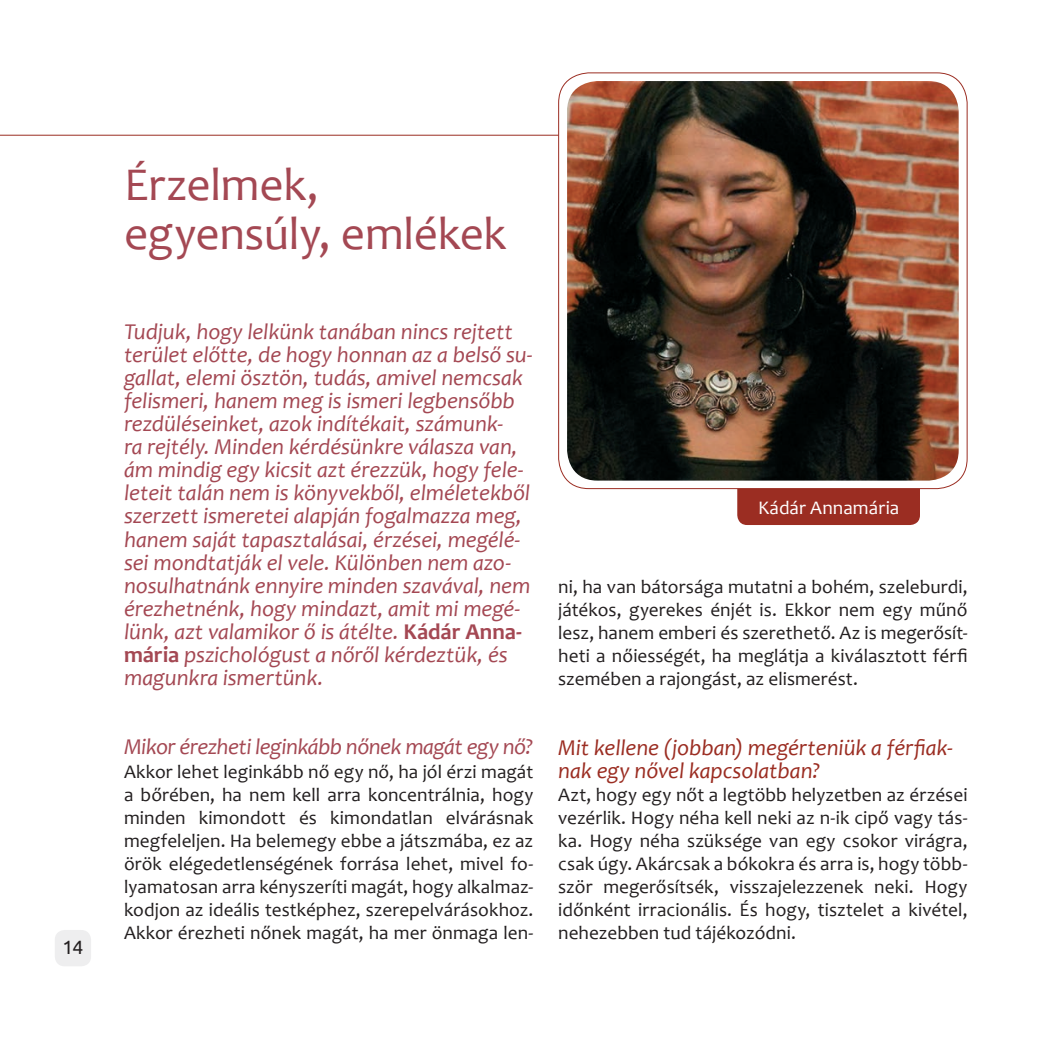
<style>
.page{position:relative;width:1042px;height:1042px;background:#fff}
.page>*{position:absolute;margin:0;border:0;box-sizing:border-box;transform-origin:0 0}
.t1{font:47.25px/49px "Candara";letter-spacing:-.005em;color:#a44853}
.t2{font:italic 22.75px/23.1px "Candara";letter-spacing:-.005em;color:#a44853}
.t3{font:italic 22.75px/23.1px "Candara";letter-spacing:-.005em;color:#9b2d22}
.t4{font:italic 22.75px "Candara";letter-spacing:-.025em;color:#a44853}
.t5{font:19.25px/23.1px "Candara";letter-spacing:.005em;color:#231f20;text-align:justify}
.t6{font:19.25px "Candara";letter-spacing:.005em;color:#fff}
.t7{font:19.25px "Ubuntu";color:#231f20}
.s1{font-weight:700;font-style:normal}
</style>
<div class="page">
<div style="left:55px;top:930px;width:36px;height:36px;background:#eeeeef;border-radius:10px"></div>
<hr style="left:0;top:135px;width:873px;height:1px;background:#9b2d22">
<div style="left:737px;top:461px;width:183px;height:64px;background:#9b2d22;border-radius:10px"></div>
<div style="left:559px;top:73px;width:408px;height:415px;background:#fff;border-radius:30px"></div>
<img style="left:567px;top:81px;width:391px;height:399px">
<p class="t7" style="left:63px;top:935px;width:22px">14</p>
<h1 class="t1" style="left:124px;top:160px;width:384px">Érzelmek, egyensúly, emlékek</h1>
<p class="t2" style="left:124px;top:319px;width:410px">Tudjuk, hogy lelkünk tanában nincs rejtett terület előtte, de hogy honnan az a belső su&shy;gallat, elemi ösztön, tudás, amivel nemcsak felismeri, hanem meg is ismeri legbensőbb rezdüléseinket, azok indítékait, számunk-<br>ra rejtély. Minden kérdésünkre válasza van, ám mindig egy kicsit azt érezzük, hogy fele&shy;leteit talán nem is könyvekből, elméletekből szerzett ismeretei alapján fogalmazza meg, hanem saját tapasztalásai, érzései, megélé&shy;sei mondtatják el vele. Különben nem azo&shy;nosulhatnánk ennyire minden szavával, nem érezhetnénk, hogy mindazt, amit mi megé&shy;lünk, azt valamikor ő is átélte. <span class="s1">Kádár Anna&shy;mária</span> pszichológust a nőről kérdeztük, és magunkra ismertünk.</p>
<p class="t4" style="left:124px;top:733px;width:411px">Mikor érezheti leginkább nőnek magát egy nő?</p>
<p class="t5" style="left:124px;top:760px;width:411px">Akkor lehet leginkább nő egy nő, ha jól érzi magát a bőrében, ha nem kell arra koncentrálnia, hogy minden kimondott és kimondatlan elvárásnak megfeleljen. Ha belemegy ebbe a játszmába, ez az örök elégedetlenségének forrása lehet, mivel fo&shy;lyamatosan arra kényszeríti magát, hogy alkalmaz&shy;kodjon az ideális testképhez, szerepelvárásokhoz.<br>Akkor érezheti nőnek magát, ha mer önmaga len-</p>
<p class="t6" style="left:758px;top:495px;width:143px">Kádár Annamária</p>
<p class="t5" style="left:558px;top:575px;width:411px">ni, ha van bátorsága mutatni a bohém, szeleburdi, játékos, gyerekes énjét is. Ekkor nem egy műnő lesz, hanem emberi és szerethető. Az is megerősít&shy;heti a nőiességét, ha meglátja a kiválasztott férfi szemében a rajongást, az elismerést.</p>
<p class="t3" style="left:558px;top:735px;width:396px">Mit kellene (jobban) megérteniük a férfiak&shy;nak egy nővel kapcsolatban?</p>
<p class="t5" style="left:558px;top:783px;width:411px">Azt, hogy egy nőt a legtöbb helyzetben az érzései vezérlik. Hogy néha kell neki az n-ik cipő vagy tás&shy;ka. Hogy néha szüksége van egy csokor virágra, csak úgy. Akárcsak a bókokra és arra is, hogy több&shy;ször megerősítsék, visszajelezzenek neki. Hogy időnként irracionális. És hogy, tisztelet a kivétel, nehezebben tud tájékozódni.</p>
</div>
